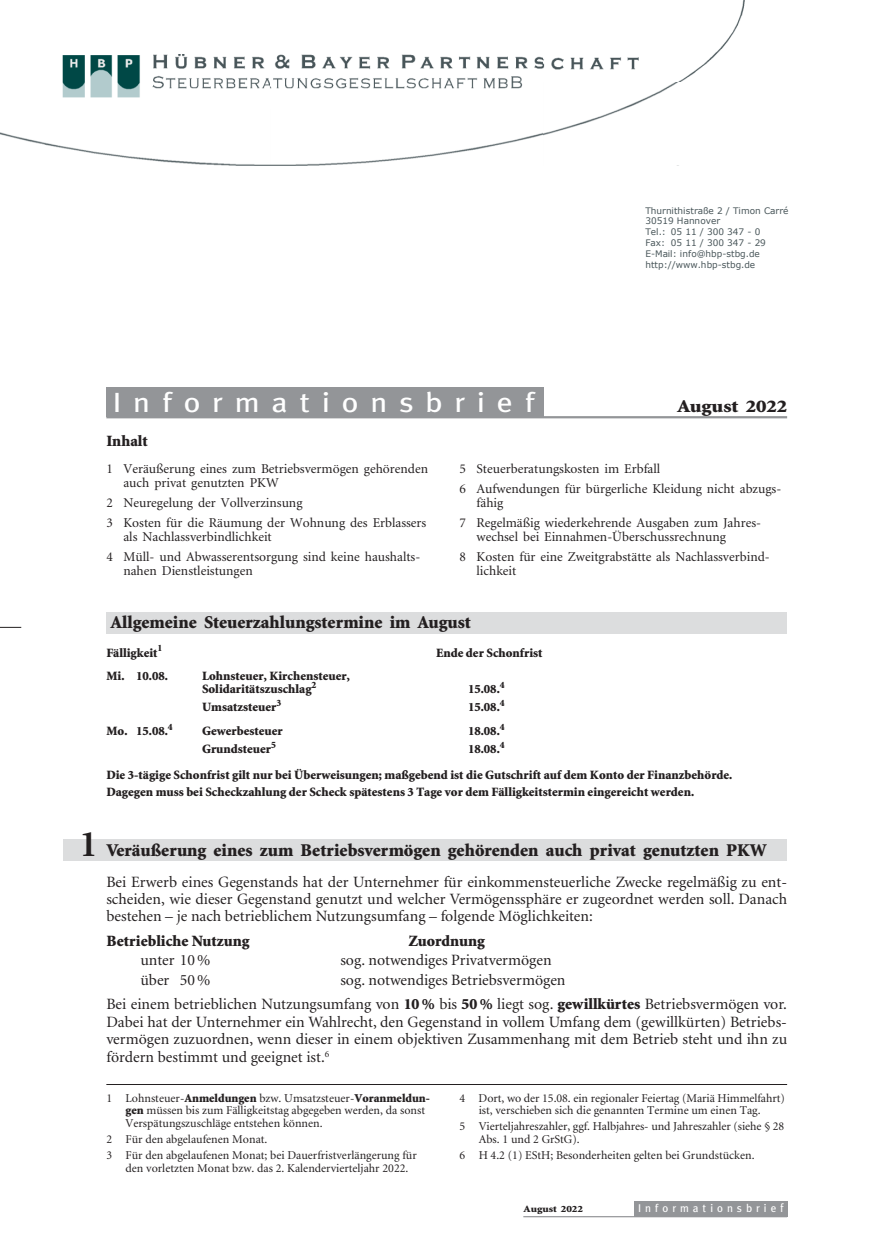
<style>
.page{position:relative;width:885px;height:1259px;background:#fff}
.page>*{position:absolute;margin:0;border:0;box-sizing:border-box;transform-origin:0 0}
.t1{font:27.75px "Meta";letter-spacing:.375em;color:#fff;scale:1.15 1}
.t2{font:900 18px "Minion";color:#231f20}
.t3{font:900 18px "Minion";color:#231f20;scale:1.15 1}
.t4{font:15.75px/17.4px "Minion";color:#231f20;text-align:justify}
.t5{font:900 15.75px "Minion";color:#231f20}
.t6{font:13.5px/19.8px "Minion";color:#231f20}
.t7{font:900 12.75px/13.5px "Minion";color:#231f20}
.t8{font:12px/12.8px "Minion";color:#231f20}
.t9{font:11.25px "Meta";letter-spacing:.36em;color:#fff}
.t10{font:900 9.75px "Minion";color:#231f20}
.t11{font:900 9.6px "Minion";color:#231f20;scale:1.15 1}
.t12{font:9px/10.8px "Verdana";letter-spacing:.005em;color:#485559}
.s1{font-weight:700;font-size:37.5px}
.s2{font-weight:900}
.s3{font-size:12px}
</style>
<div class="page">
<img style="left:0;top:0;width:744px;height:165px">
<div style="left:634px;top:1200px;width:153px;height:16px;background:#939598"></div>
<hr style="left:523px;top:1216px;width:264px;height:1px;background:#939598">
<hr style="left:106px;top:1084px;width:681px;height:1px;background:#231f20">
<div style="left:106px;top:612px;width:681px;height:22px;background:#dcddde"></div>
<div style="left:64px;top:839px;width:723px;height:22px;background:#dcddde"></div>
<div style="left:106px;top:387px;width:437px;height:30px;background:#939598"></div>
<hr style="left:106px;top:416px;width:681px;height:2px;background:#939598">
<svg style="left:0;top:627px;width:21px;height:1px"></svg>
<p class="t12" style="left:645px;top:204px;width:144px">Thurnithistraße 2 / Timon Carré<br>30519 Hannover<br>Tel.: 05 11 / 300 347 - 0<br>Fax: 05 11 / 300 347 - 29<br>E-Mail: info@hbp-stbg.de http://www.hbp-stbg.de</p>
<h1 class="t1" style="left:113px;top:386px;width:368px">Informationsbrief</h1>
<p class="t3" style="left:677px;top:399px;width:97px">August 2022</p>
<p class="t5" style="left:106px;top:435px;width:43px">Inhalt</p>
<p class="t6" style="left:123px;top:463px;width:306px;line-height:14.2px;text-indent:-17px">1 Veräußerung eines zum Betriebsvermögen gehörenden auch privat genutzten PKW</p>
<p class="t6" style="left:106px;top:494px;width:321px">2 Neuregelung der Vollverzinsung<br>3 Kosten für die Räumung der Wohnung des Erblassers</p>
<p class="t6" style="left:106px;top:528px;width:315px;text-indent:17px">als Nachlassverbindlichkeit<br>4 Müll- und Abwasserentsorgung sind keine haushalts-</p>
<p class="t6" style="left:123px;top:562px;width:131px">nahen Dienstleistungen</p>
<p class="t6" style="left:459px;top:460px;width:323px">5 Steuerberatungskosten im Erbfall<br>6 Aufwendungen für bürgerliche Kleidung nicht abzugs-</p>
<p class="t6" style="left:459px;top:494px;width:303px;text-indent:17px">fähig<br>7 Regelmäßig wiederkehrende Ausgaben zum Jahres-</p>
<p class="t6" style="left:459px;top:528px;width:312px;text-indent:17px">wechsel bei Einnahmen-Überschussrechnung<br>8 Kosten für eine Zweitgrabstätte als Nachlassverbind-</p>
<p class="t6" style="left:476px;top:562px;width:41px">lichkeit</p>
<p class="t2" style="left:111px;top:615px;width:361px">Allgemeine Steuerzahlungstermine im August</p>
<p class="t10" style="left:157px;top:643px;width:6px">1</p>
<p class="t7" style="left:106px;top:647px;width:53px">Fälligkeit</p>
<p class="t7" style="left:436px;top:647px;width:108px">Ende der Schonfrist</p>
<p class="t7" style="left:106px;top:670px;width:63px">Mi. 10.08.</p>
<p class="t7" style="left:202px;top:670px;width:149px">Lohnsteuer, Kirchensteuer,<br>Solidaritätszuschlag<sup>2</sup></p>
<p class="t7" style="left:468px;top:683px;width:38px">15.08.<sup>4</sup></p>
<p class="t7" style="left:202px;top:701px;width:81px">Umsatzsteuer<sup>3</sup></p>
<p class="t7" style="left:468px;top:701px;width:38px">15.08.<sup>4</sup></p>
<p class="t7" style="left:106px;top:725px;width:68px">Mo. 15.08.<sup>4</sup></p>
<p class="t7" style="left:202px;top:725px;width:82px">Gewerbesteuer</p>
<p class="t7" style="left:468px;top:725px;width:38px">18.08.<sup>4</sup></p>
<p class="t7" style="left:202px;top:743px;width:75px">Grundsteuer<sup>5</sup></p>
<p class="t7" style="left:106px;top:736px;width:627px;line-height:26.2px;text-indent:361px">18.08.<sup>4<br></sup>Die 3-tägige Schonfrist gilt nur bei Überweisungen; maßgebend ist die Gutschrift auf dem Konto der Finanzbehörde.</p>
<p class="t7" style="left:106px;top:786px;width:589px">Dagegen muss bei Scheckzahlung der Scheck spätestens 3 Tage vor dem Fälligkeitstermin eingereicht werden.</p>
<p class="t2" style="left:79px;top:843px;width:689px"><span class="s1">1</span> Veräußerung eines zum Betriebsvermögen gehörenden auch privat genutzten PKW</p>
<p class="t4" style="left:106px;top:874px;width:682px">Bei Erwerb eines Gegenstands hat der Unternehmer für einkommensteuerliche Zwecke regelmäßig zu ent&shy;scheiden, wie dieser Gegenstand genutzt und welcher Vermögenssphäre er zugeordnet werden soll. Danach bestehen – je nach betrieblichem Nutzungsumfang – folgende Möglichkeiten:</p>
<p class="t5" style="left:106px;top:934px;width:145px">Betriebliche Nutzung</p>
<p class="t5" style="left:408px;top:934px;width:78px">Zuordnung</p>
<p class="t4" style="left:140px;top:953px;width:72px">unter 10 %</p>
<p class="t4" style="left:340px;top:953px;width:213px">sog. notwendiges Privatvermögen</p>
<p class="t4" style="left:140px;top:973px;width:72px">über 50 %</p>
<p class="t4" style="left:106px;top:969px;width:682px;line-height:24.2px;text-indent:234px">sog. notwendiges Betriebsvermögen<br>Bei einem betrieblichen Nutzungsumfang von <span class="s2">10 %</span> bis <span class="s2">50 %</span> liegt sog. <span class="s2">gewillkürtes</span> Betriebsvermögen vor.</p>
<p class="t4" style="left:106px;top:1014px;width:682px">Dabei hat der Unternehmer ein Wahlrecht, den Gegenstand in vollem Umfang dem (gewillkürten) Betriebs&shy;vermögen zuzuordnen, wenn dieser in einem objektiven Zusammenhang mit dem Betrieb steht und ihn zu fördern bestimmt und geeignet ist.<sup>6</sup></p>
<p class="t8" style="left:125px;top:1092px;width:306px;text-indent:-19px">1 Lohnsteuer-<span class="s2">Anmeldungen</span> bzw. Umsatzsteuer-<span class="s2">Voranmeldun&shy;gen</span> müssen bis zum Fälligkeitstag abgegeben werden, da sonst<br>Verspätungszuschläge entstehen können.</p>
<p class="t8" style="left:106px;top:1132px;width:312px;line-height:15.9px">2 Für den abgelaufenen Monat.<br>3 Für den abgelaufenen Monat; bei Dauerfristverlängerung für</p>
<p class="t8" style="left:125px;top:1162px;width:284px">den vorletzten Monat bzw. das 2. Kalendervierteljahr 2022.</p>
<p class="t8" style="left:459px;top:1092px;width:327px;text-align:center">4 Dort, wo der 15.08. ein regionaler Feiertag (Mariä Himmelfahrt) ist, verschieben sich die genannten Termine um einen Tag.</p>
<p class="t8" style="left:478px;top:1121px;width:307px;text-indent:-19px">5 Vierteljahreszahler, ggf. Halbjahres- und Jahreszahler (siehe § 28<br>Abs. 1 und 2 GrStG).</p>
<p class="t8" style="left:459px;top:1149px;width:296px">6 H 4.2 (1) EStH; Besonderheiten gelten bei Grundstücken.</p>
<p class="t11" style="left:523px;top:1205px;width:53px">August 2022</p>
<p class="t9" style="left:638px;top:1201px;width:147px">Informationsbrie<span class="s3">f</span></p>
</div>
